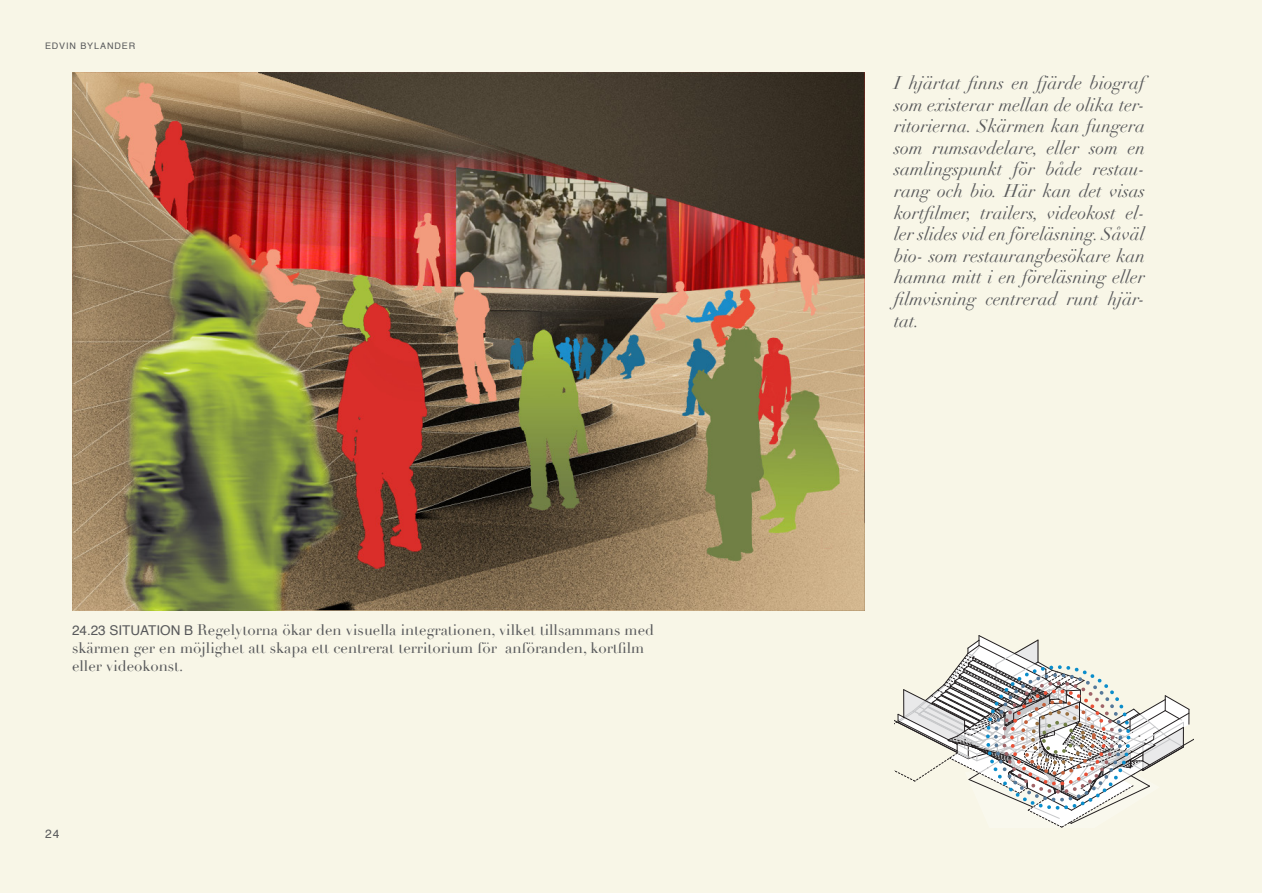
<style>
.page{position:relative;width:1263px;height:893px;background:#fff}
.page>*{position:absolute;margin:0;border:0;box-sizing:border-box;transform-origin:0 0}
.t1{font:italic 18px/21.6px "Didot";color:#57585a;text-align:justify}
.t2{font:15px/18px "Didot";color:#57585a}
.t3{font:12px "Helvetica";color:#57585a}
.t4{font:9px "Helvetica";letter-spacing:.1em;color:#57585a}
.s1{font-family:"Helvetica";font-size:13.5px}
</style>
<div class="page">
<div style="left:0;top:0;width:1262px;height:893px;background:#f8f6e7"></div>
<img style="left:72px;top:72px;width:792px;height:538px">
<svg style="left:894px;top:635px;width:299px;height:192px"></svg>
<div style="left:1041px;top:721px;width:34px;height:33px;border:4px dashed #718045;border-radius:50%"></div>
<div style="left:1031px;top:710px;width:54px;height:55px;border:4px dashed #997040;border-radius:50%"></div>
<div style="left:1020px;top:700px;width:76px;height:75px;border:4px dashed #c2603b;border-radius:50%"></div>
<div style="left:1010px;top:689px;width:96px;height:96px;border:4px dashed #ea5036;border-radius:50%"></div>
<div style="left:1002px;top:681px;width:112px;height:113px;border:4px dashed #a06468;border-radius:50%"></div>
<div style="left:994px;top:673px;width:128px;height:129px;border:4px dashed #557999;border-radius:50%"></div>
<div style="left:986px;top:665px;width:144px;height:145px;border:4px dashed #0b8dcb;border-radius:50%"></div>
<p class="t4" style="left:45px;top:39px;width:57px">EDVIN BYLANDER</p>
<p class="t2" style="left:72px;top:621px;width:584px"><span class="s1">24.23 SITUATION B</span> Regelytorna ökar den visuella integrationen, vilket tillsammans med skärmen ger en möjlighet att skapa ett centrerat territorium för anföranden, kortfilm eller videokonst.</p>
<p class="t3" style="left:45px;top:825px;width:16px">24</p>
<p class="t1" style="left:894px;top:72px;width:252px">I hjärtat finns en fjärde biograf som existerar mellan de olika ter&shy;ritorierna. Skärmen kan fungera som rumsavdelare, eller som en samlingspunkt för både restau&shy;rang och bio. Här kan det visas kortfilmer, trailers, videokost el&shy;ler slides vid en föreläsning. Såväl bio- som restaurangbesökare kan hamna mitt i en föreläsning eller filmvisning centrerad runt hjär&shy;tat.</p>
</div>
